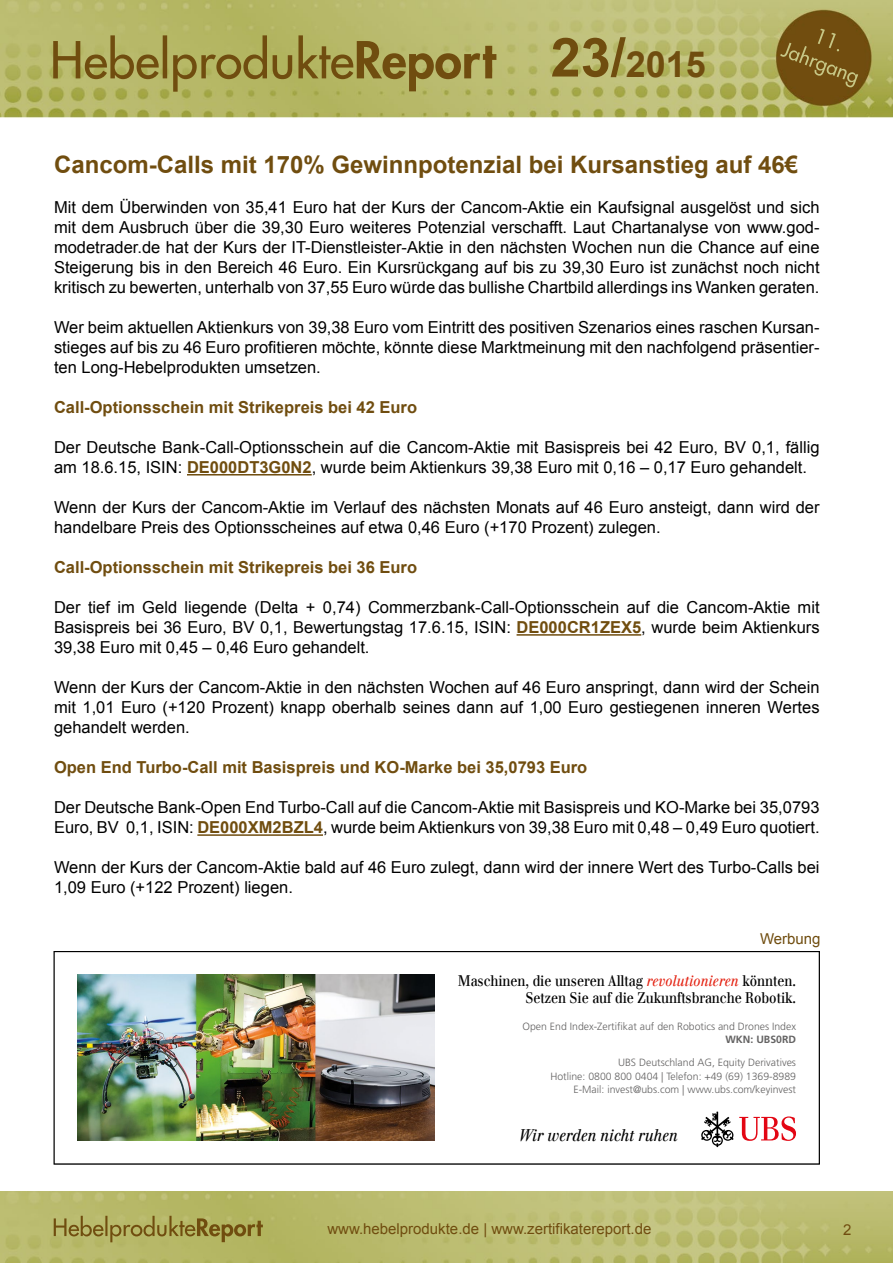
<style>
.page{position:relative;width:893px;height:1263px;background:#fff}
.page>*{position:absolute;margin:0;border:0;box-sizing:border-box;transform-origin:0 0}
.t1{font:700 36px "Arial";color:#704d0f}
.t2{font:700 24px "Arial";color:#704d0f}
.t3{font:16.5px/20px "Arial";color:#000;text-align:justify}
.t4{font:700 16.5px "Arial";color:#704d0f}
.t5{font:italic 16.5px "UBS Headline";color:#000}
.t6{font:15px/17.2px "UBS Headline";color:#000;text-align:right}
.t7{font:15px "Arial";color:#704d0f}
.t8{font:300 10.5px/13.2px "Frutiger LT Std";color:#646363;text-align:right}
.t9{font:700 10.5px "Frutiger LT Std";color:#646363}
.s1{font-size:54px}
.s2{font-weight:700;color:#704d0f}
.s3{font-style:italic;color:#e42313}
</style>
<div class="page">
<img style="left:0;top:1192px;width:893px;height:71px">
<img style="left:0;top:0;width:893px;height:118px">
<hr style="left:187px;top:474px;width:125px;height:1px;background:#704d0f">
<hr style="left:517px;top:634px;width:124px;height:2px;background:#704d0f">
<hr style="left:197px;top:834px;width:126px;height:2px;background:#704d0f">
<svg style="left:701px;top:1111px;width:32px;height:36px"></svg>
<svg style="left:739px;top:1116px;width:57px;height:25px"></svg>
<img style="left:77px;top:975px;width:358px;height:166px">
<div style="left:54px;top:951px;width:766px;height:213px;border:1px solid #000"></div>
<h1 class="t1" style="left:551px;top:39px;width:157px"><span class="s1">23/</span>2015</h1>
<h2 class="t2" style="left:54px;top:147px;width:746px">Cancom-Calls mit 170% Gewinnpotenzial bei Kursanstieg auf 46€</h2>
<p class="t3" style="left:54px;top:197px;width:767px">Mit dem Überwinden von 35,41 Euro hat der Kurs der Cancom-Aktie ein Kaufsignal ausgelöst und sich mit dem Ausbruch über die 39,30 Euro weiteres Potenzial verschafft. Laut Chartanalyse von www.god&shy;modetrader.de hat der Kurs der IT-Dienstleister-Aktie in den nächsten Wochen nun die Chance auf eine Steigerung bis in den Bereich 46 Euro. Ein Kursrückgang auf bis zu 39,30 Euro ist zunächst noch nicht kritisch zu bewerten, unterhalb von 37,55 Euro würde das bullishe Chartbild allerdings ins Wanken geraten.</p>
<p class="t3" style="left:54px;top:317px;width:767px">Wer beim aktuellen Aktienkurs von 39,38 Euro vom Eintritt des positiven Szenarios eines raschen Kursan&shy;stieges auf bis zu 46 Euro profitieren möchte, könnte diese Marktmeinung mit den nachfolgend präsentier&shy;ten Long-Hebelprodukten umsetzen.</p>
<p class="t4" style="left:54px;top:395px;width:365px">Call-Optionsschein mit Strikepreis bei 42 Euro</p>
<p class="t3" style="left:54px;top:437px;width:767px">Der Deutsche Bank-Call-Optionsschein auf die Cancom-Aktie mit Basispreis bei 42 Euro, BV 0,1, fällig am 18.6.15, ISIN: <span class="s2">DE000DT3G0N2</span>, wurde beim Aktienkurs 39,38 Euro mit 0,16 – 0,17 Euro gehandelt.</p>
<p class="t3" style="left:54px;top:497px;width:767px">Wenn der Kurs der Cancom-Aktie im Verlauf des nächsten Monats auf 46 Euro ansteigt, dann wird der handelbare Preis des Optionsscheines auf etwa 0,46 Euro (+170 Prozent) zulegen.</p>
<p class="t4" style="left:54px;top:556px;width:365px">Call-Optionsschein mit Strikepreis bei 36 Euro</p>
<p class="t3" style="left:54px;top:597px;width:767px">Der tief im Geld liegende (Delta + 0,74) Commerzbank-Call-Optionsschein auf die Cancom-Aktie mit Basispreis bei 36 Euro, BV 0,1, Bewertungstag 17.6.15, ISIN: <span class="s2">DE000CR1ZEX5</span>, wurde beim Aktienkurs 39,38 Euro mit 0,45 – 0,46 Euro gehandelt.</p>
<p class="t3" style="left:54px;top:677px;width:767px">Wenn der Kurs der Cancom-Aktie in den nächsten Wochen auf 46 Euro anspringt, dann wird der Schein mit 1,01 Euro (+120 Prozent) knapp oberhalb seines dann auf 1,00 Euro gestiegenen inneren Wertes gehandelt werden.</p>
<p class="t4" style="left:54px;top:756px;width:535px">Open End Turbo-Call mit Basispreis und KO-Marke bei 35,0793 Euro</p>
<p class="t3" style="left:54px;top:797px;width:767px">Der Deutsche Bank-Open End Turbo-Call auf die Cancom-Aktie mit Basispreis und KO-Marke bei 35,0793<br>Euro, BV 0,1, ISIN: <span class="s2">DE000XM2BZL4</span>, wurde beim Aktienkurs von 39,38 Euro mit 0,48 – 0,49 Euro quotiert.</p>
<p class="t3" style="left:54px;top:857px;width:767px">Wenn der Kurs der Cancom-Aktie bald auf 46 Euro zulegt, dann wird der innere Wert des Turbo-Calls bei<br>1,09 Euro (+122 Prozent) liegen.</p>
<p class="t7" style="left:760px;top:929px;width:62px">Werbung</p>
<p class="t6" style="left:458px;top:972px;width:339px">Maschinen, die unseren Alltag <span class="s3">revolutionieren</span> könnten.<br>Setzen Sie auf die Zukunftsbranche Robotik.</p>
<p class="t8" style="left:523px;top:1020px;width:275px">Open End Index-Zertifikat auf den Robotics and Drones Index</p>
<p class="t9" style="left:725px;top:1033px;width:72px">WKN: UBS0RD</p>
<p class="t8" style="left:550px;top:1056px;width:247px">UBS Deutschland AG, Equity Derivatives<br>Hotline: 0800 800 0404 | Telefon: +49 (69) 1369-8989<br>E-Mail: invest@ubs.com | www.ubs.com/keyinvest</p>
<p class="t5" style="left:519px;top:1125px;width:160px">Wir werden nicht ruhen</p>
<p class="t7" style="left:327px;top:1218px;width:326px">www.hebelprodukte.de | www.zertifikatereport.de</p>
<p class="t7" style="left:843px;top:1219px;width:10px">2</p>
</div>
